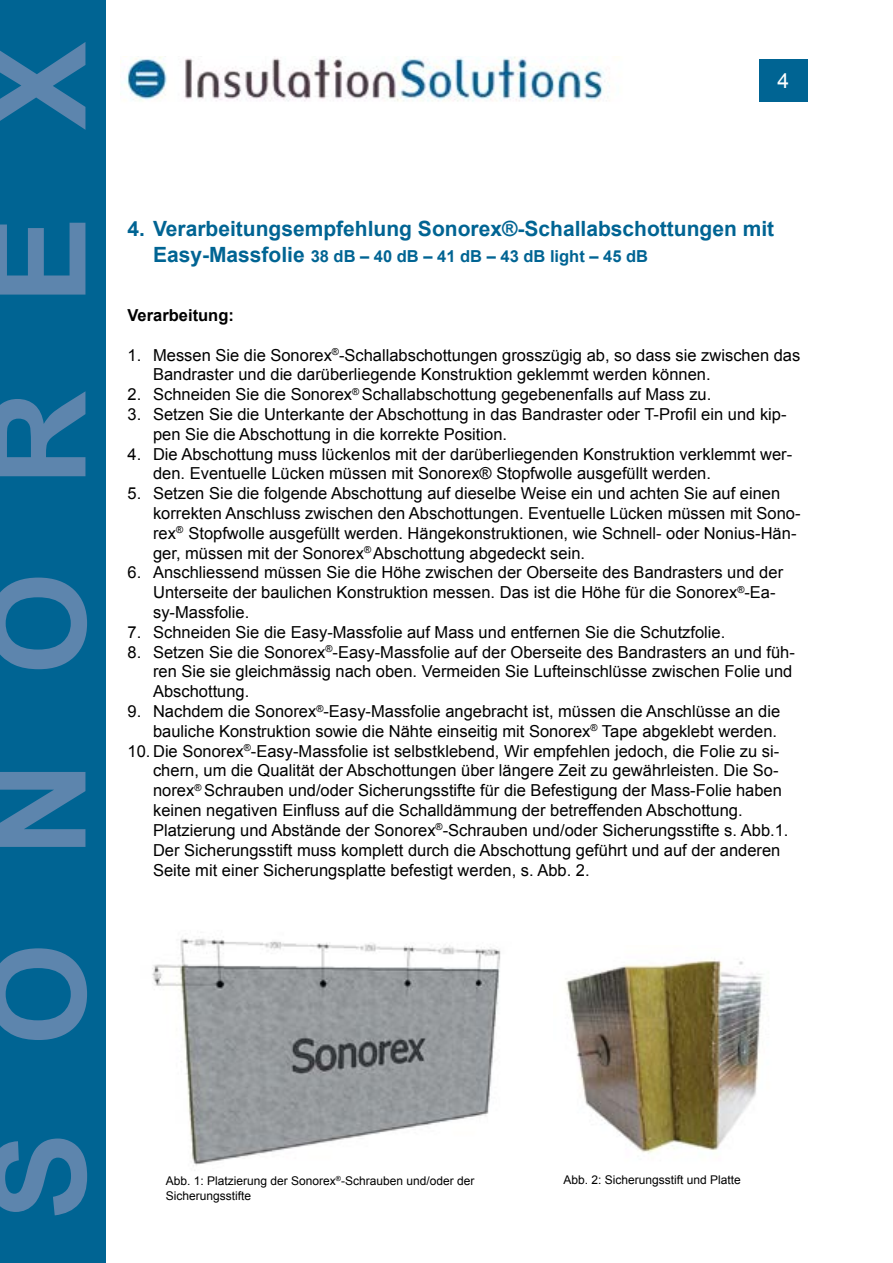
<style>
.page{position:relative;width:893px;height:1263px;background:#fff}
.page>*{position:absolute;margin:0;border:0;box-sizing:border-box;transform-origin:0 0}
.t1{font:700 132px "Arial";letter-spacing:.655em;color:#5d85ad}
.t2{font:700 21px "Arial";color:#006493}
.t3{font:21px "Arial";color:#fff}
.t4{font:16.5px/19.8px "Arial";color:#000}
.t5{font:700 16.5px "Arial";color:#006493}
.t6{font:700 16.5px "Arial";color:#000}
.t7{font:12px/14.4px "Arial";color:#000}
.s1{font-size:21px}
</style>
<div class="page">
<img style="left:120px;top:56px;width:485px;height:46px">
<div style="left:0;top:0;width:106px;height:1263px;background:#006493"></div>
<div style="left:759px;top:60px;width:49px;height:42px;background:#006493"></div>
<img style="left:152px;top:938px;width:349px;height:228px">
<img style="left:566px;top:959px;width:197px;height:195px">
<h1 class="t1" style="left:-48px;top:1220px;width:1180px;rotate:-90deg">SONOREX</h1>
<p class="t3" style="left:778px;top:67px;width:13px">4</p>
<p class="t2" style="left:128px;top:215px;width:648px">4. Verarbeitungsempfehlung Sonorex®-Schallabschottungen mit</p>
<p class="t5" style="left:153px;top:245px;width:497px"><span class="s1">Easy-Massfolie</span> 38 dB – 40 dB – 41 dB – 43 dB light – 45 dB</p>
<p class="t6" style="left:128px;top:304px;width:108px">Verarbeitung:</p>
<p class="t4" style="left:153px;top:345px;width:649px;text-indent:-26px">1. Messen Sie die Sonorex<sup>®</sup>-Schallabschottungen grosszügig ab, so dass sie zwischen das<br>Bandraster und die darüberliegende Konstruktion geklemmt werden können.</p>
<p class="t4" style="left:128px;top:385px;width:585px">2. Schneiden Sie die Sonorex<sup>®</sup> Schallabschottung gegebenenfalls auf Mass zu.</p>
<p class="t4" style="left:153px;top:404px;width:635px;text-indent:-26px">3. Setzen Sie die Unterkante der Abschottung in das Bandraster oder T-Profil ein und kip&shy;pen Sie die Abschottung in die korrekte Position.</p>
<p class="t4" style="left:153px;top:444px;width:641px;text-indent:-26px">4. Die Abschottung muss lückenlos mit der darüberliegenden Konstruktion verklemmt wer&shy;den. Eventuelle Lücken müssen mit Sonorex® Stopfwolle ausgefüllt werden.</p>
<p class="t4" style="left:153px;top:484px;width:649px;text-indent:-26px">5. Setzen Sie die folgende Abschottung auf dieselbe Weise ein und achten Sie auf einen korrekten Anschluss zwischen den Abschottungen. Eventuelle Lücken müssen mit Sono&shy;rex<sup>®</sup> Stopfwolle ausgefüllt werden. Hängekonstruktionen, wie Schnell- oder Nonius-Hän&shy;ger, müssen mit der Sonorex<sup>®</sup> Abschottung abgedeckt sein.</p>
<p class="t4" style="left:153px;top:563px;width:632px;text-indent:-26px">6. Anschliessend müssen Sie die Höhe zwischen der Oberseite des Bandrasters und der<br>Unterseite der baulichen Konstruktion messen. Das ist die Höhe für die Sonorex<sup>®</sup>-Ea&shy;sy-Massfolie.</p>
<p class="t4" style="left:128px;top:622px;width:599px">7. Schneiden Sie die Easy-Massfolie auf Mass und entfernen Sie die Schutzfolie.</p>
<p class="t4" style="left:153px;top:642px;width:643px;text-indent:-26px">8. Setzen Sie die Sonorex<sup>®</sup>-Easy-Massfolie auf der Oberseite des Bandrasters an und füh&shy;ren Sie sie gleichmässig nach oben. Vermeiden Sie Lufteinschlüsse zwischen Folie und<br>Abschottung.</p>
<p class="t4" style="left:128px;top:701px;width:654px;text-align:right">9. Nachdem die Sonorex<sup>®</sup>-Easy-Massfolie angebracht ist, müssen die Anschlüsse an die bauliche Konstruktion sowie die Nähte einseitig mit Sonorex<sup>®</sup> Tape abgeklebt werden.</p>
<p class="t4" style="left:153px;top:741px;width:637px;text-indent:-25px">10. Die Sonorex<sup>®</sup>-Easy-Massfolie ist selbstklebend, Wir empfehlen jedoch, die Folie zu si&shy;chern, um die Qualität der Abschottungen über längere Zeit zu gewährleisten. Die So&shy;norex<sup>®</sup> Schrauben und/oder Sicherungsstifte für die Befestigung der Mass-Folie haben keinen negativen Einfluss auf die Schalldämmung der betreffenden Abschottung.<br>Platzierung und Abstände der Sonorex<sup>®</sup>-Schrauben und/oder Sicherungsstifte s. Abb.1.<br>Der Sicherungsstift muss komplett durch die Abschottung geführt und auf der anderen Seite mit einer Sicherungsplatte befestigt werden, s. Abb. 2.</p>
<p class="t7" style="left:166px;top:1174px;width:310px">Abb. 1: Platzierung der Sonorex<sup>®</sup>-Schrauben und/oder der<br>Sicherungsstifte</p>
<p class="t7" style="left:563px;top:1173px;width:179px">Abb. 2: Sicherungsstift und Platte</p>
</div>
